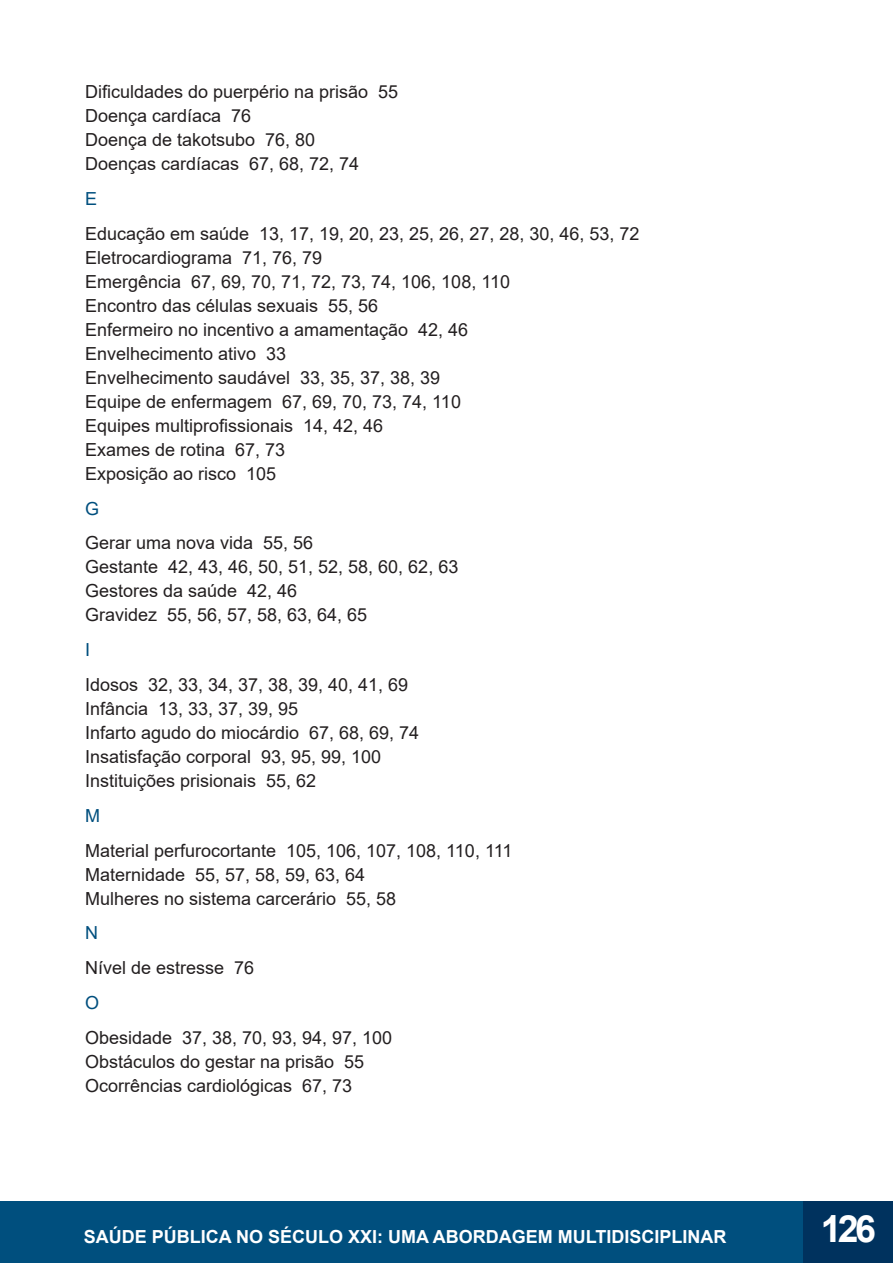
<style>
.page{position:relative;width:893px;height:1263px;background:#fff}
.page>*{position:absolute;margin:0;border:0;box-sizing:border-box;transform-origin:0 0}
.t1{font:700 37.5px "Arial";color:#fff}
.t2{font:18px "Arial";color:#231f20}
.t3{font:700 18px "Arial";color:#fff}
.t4{font:18px "Arial";color:#004f7e}
</style>
<div class="page">
<div style="left:0;top:1201px;width:810px;height:62px;background:#004f7e"></div>
<div style="left:804px;top:1201px;width:89px;height:62px;background:#00325e"></div>
<p class="t2" style="left:85px;top:79px;width:315px">Dificuldades do puerpério na prisão 55</p>
<p class="t2" style="left:85px;top:103px;width:168px">Doença cardíaca 76</p>
<p class="t2" style="left:85px;top:127px;width:232px">Doença de takotsubo 76, 80</p>
<p class="t2" style="left:85px;top:151px;width:276px">Doenças cardíacas 67, 68, 72, 74</p>
<p class="t4" style="left:85px;top:186px;width:14px">E</p>
<p class="t2" style="left:85px;top:221px;width:556px">Educação em saúde 13, 17, 19, 20, 23, 25, 26, 27, 28, 30, 46, 53, 72</p>
<p class="t2" style="left:85px;top:245px;width:239px">Eletrocardiograma 71, 76, 79</p>
<p class="t2" style="left:85px;top:269px;width:426px">Emergência 67, 69, 70, 71, 72, 73, 74, 106, 108, 110</p>
<p class="t2" style="left:85px;top:293px;width:295px">Encontro das células sexuais 55, 56</p>
<p class="t2" style="left:85px;top:317px;width:385px">Enfermeiro no incentivo a amamentação 42, 46</p>
<p class="t2" style="left:85px;top:341px;width:203px">Envelhecimento ativo 33</p>
<p class="t2" style="left:85px;top:365px;width:357px">Envelhecimento saudável 33, 35, 37, 38, 39</p>
<p class="t2" style="left:85px;top:389px;width:377px">Equipe de enfermagem 67, 69, 70, 73, 74, 110</p>
<p class="t2" style="left:85px;top:413px;width:300px">Equipes multiprofissionais 14, 42, 46</p>
<p class="t2" style="left:85px;top:437px;width:202px">Exames de rotina 67, 73</p>
<p class="t2" style="left:85px;top:461px;width:193px">Exposição ao risco 105</p>
<p class="t4" style="left:85px;top:496px;width:16px">G</p>
<p class="t2" style="left:85px;top:531px;width:230px">Gerar uma nova vida 55, 56</p>
<p class="t2" style="left:85px;top:555px;width:375px">Gestante 42, 43, 46, 50, 51, 52, 58, 60, 62, 63</p>
<p class="t2" style="left:85px;top:579px;width:214px">Gestores da saúde 42, 46</p>
<p class="t2" style="left:85px;top:603px;width:284px">Gravidez 55, 56, 57, 58, 63, 64, 65</p>
<p class="t4" style="left:85px;top:637px;width:7px">I</p>
<p class="t2" style="left:85px;top:672px;width:325px">Idosos 32, 33, 34, 37, 38, 39, 40, 41, 69</p>
<p class="t2" style="left:85px;top:696px;width:215px">Infância 13, 33, 37, 39, 95</p>
<p class="t2" style="left:85px;top:720px;width:336px">Infarto agudo do miocárdio 67, 68, 69, 74</p>
<p class="t2" style="left:85px;top:744px;width:298px">Insatisfação corporal 93, 95, 99, 100</p>
<p class="t2" style="left:85px;top:768px;width:233px">Instituições prisionais 55, 62</p>
<p class="t4" style="left:85px;top:803px;width:16px">M</p>
<p class="t2" style="left:85px;top:838px;width:429px">Material perfurocortante 105, 106, 107, 108, 110, 111</p>
<p class="t2" style="left:85px;top:862px;width:282px">Maternidade 55, 57, 58, 59, 63, 64</p>
<p class="t2" style="left:85px;top:886px;width:313px">Mulheres no sistema carcerário 55, 58</p>
<p class="t4" style="left:85px;top:921px;width:14px">N</p>
<p class="t2" style="left:85px;top:955px;width:171px">Nível de estresse 76</p>
<p class="t4" style="left:85px;top:990px;width:16px">O</p>
<p class="t2" style="left:85px;top:1025px;width:309px">Obesidade 37, 38, 70, 93, 94, 97, 100</p>
<p class="t2" style="left:85px;top:1049px;width:281px">Obstáculos do gestar na prisão 55</p>
<p class="t2" style="left:85px;top:1073px;width:269px">Ocorrências cardiológicas 67, 73</p>
<p class="t3" style="left:84px;top:1223px;width:644px">SAÚDE PÚBLICA NO SÉCULO XXI: UMA ABORDAGEM MULTIDISCIPLINAR</p>
<h1 class="t1" style="left:821px;top:1202px;width:57px">126</h1>
</div>
